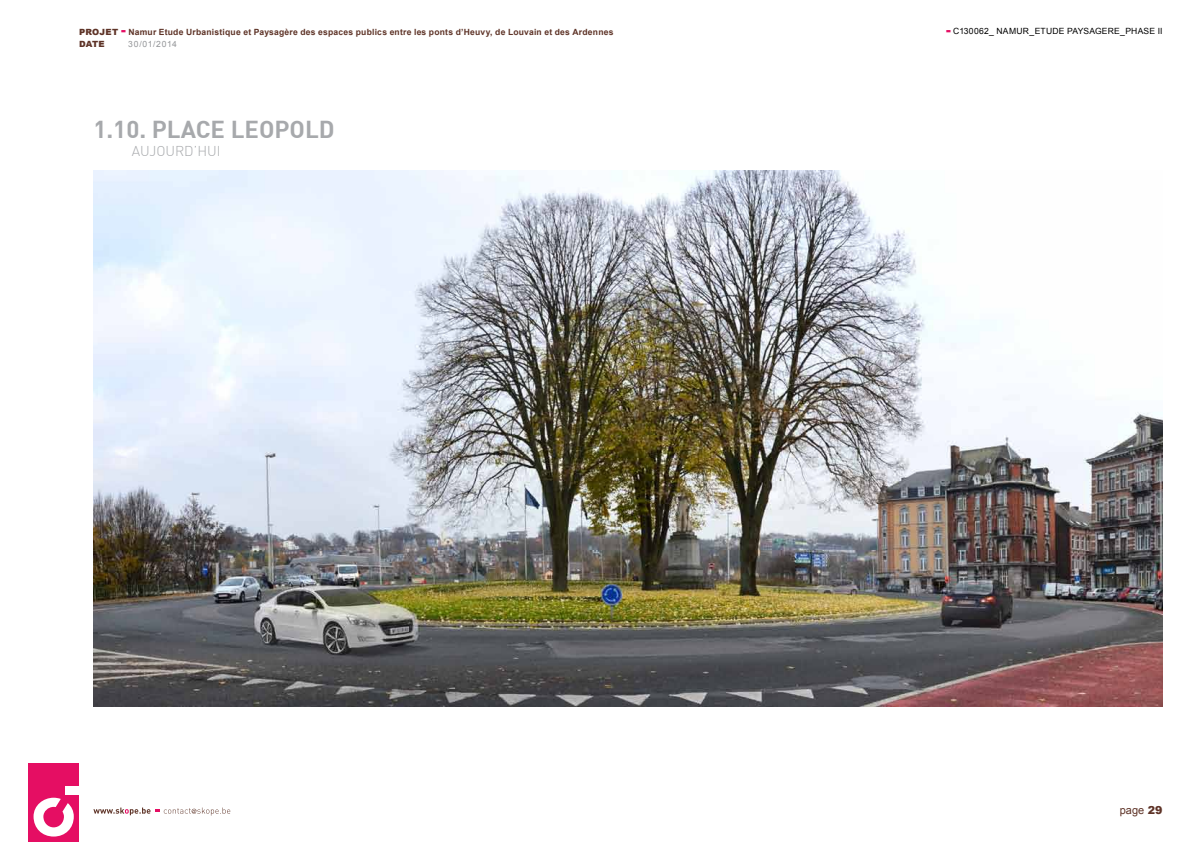
<style>
.page{position:relative;width:1191px;height:842px;background:#fff}
.page>*{position:absolute;margin:0;border:0;box-sizing:border-box;transform-origin:0 0}
.t1{font:700 24px "DIN";color:#a7a9ac}
.t2{font:300 14px "DIN";color:#a7a9ac}
.t3{font:11px "Arial";color:#5e3327}
.t4{font:700 8.6px/12.6px "Arial";letter-spacing:.025em;color:#5e3327}
.t5{font:8.6px "Arial";letter-spacing:.03em;color:#000}
.t6{font:8.6px "Arial";letter-spacing:.065em;color:#939598}
.s1{font-weight:900}
.s2{font-weight:900;font-size:14.4px;color:#e50e63}
</style>
<div class="page">
<div style="left:28px;top:763px;width:51px;height:79px;background:#e50e63"></div>
<svg style="left:34px;top:798px;width:40px;height:38px"></svg>
<div style="left:65px;top:786px;width:14px;height:9px;background:#fff"></div>
<svg style="left:93px;top:807px;width:137px;height:9px"></svg>
<img style="left:93px;top:170px;width:1069px;height:537px">
<p class="t4" style="left:79px;top:26px;width:536px"><span class="s1">PROJET</span> <span class="s2">-</span> Namur Etude Urbanistique et Paysagère des espaces publics entre les ponts d’Heuvy, de Louvain et des Ardennes<br><span class="s1">DATE</span></p>
<p class="t6" style="left:128px;top:39px;width:50px">30/01/2014</p>
<h1 class="t1" style="left:93px;top:113px;width:243px">1.10. PLACE LEOPOLD</h1>
<h2 class="t2" style="left:132px;top:142px;width:90px">AUJOURD’HUI</h2>
<p class="t5" style="left:946px;top:26px;width:96px"><span class="s2">-</span> C130062_ NAMUR_ETUDE</p>
<p class="t5" style="left:1067px;top:26px;width:30px">PAYSAGERE</p>
<p class="t5" style="left:1120px;top:26px;width:41px">_PHASE II</p>
<p class="t3" style="left:1119px;top:802px;width:44px">PAGE <span class="s1">29</span></p>
</div>
